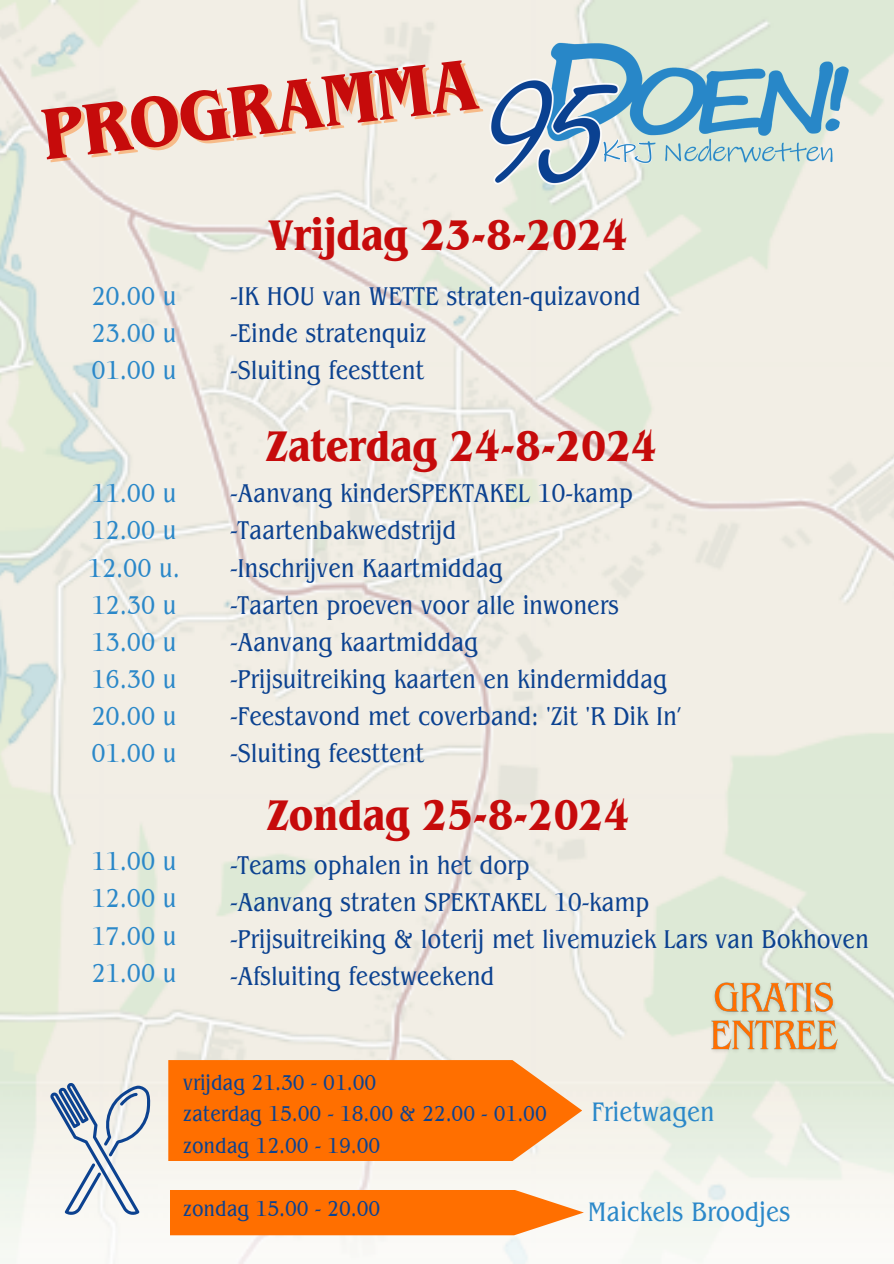
<style>
.page{position:relative;width:894px;height:1264px;background:#fff}
.page>*{position:absolute;margin:0;border:0;box-sizing:border-box;transform-origin:0 0}
.t1{font:700 condensed 75.75px "Benguiat Pro ITC";color:#c60b0b}
.t2{font:700 condensed 45px "Benguiat Pro ITC";color:#c60b0b}
.t3{font:condensed 28.05px "Benguiat Pro ITC";color:#2b88c9}
.t4{font:condensed 27px/37.2px "Benguiat Pro ITC";color:#0c4290}
.t5{font:condensed 27px/37.2px "Benguiat Pro ITC";color:#2b88c9;text-align:justify}
.t6{font:condensed 22.5px "Benguiat Pro ITC";color:#0c4290}
</style>
<div class="page">
<img style="left:0;top:0;width:893px;height:1263px">
<img style="left:481px;top:0;width:412px;height:304px">
<img style="left:705px;top:977px;width:139px;height:85px">
<svg style="left:50px;top:1060px;width:533px;height:203px"></svg>
<h4 class="t1" style="left:40px;top:110px;width:439px;rotate:-7deg">PROGRAMMA</h4>
<h5 class="t5" style="left:91px;top:281px;width:86px">20.00 u 23.00 u 01.00 u</h5>
<h4 class="t5" style="left:88px;top:478px;width:93px;text-align:left">11.00 u<br>12.00 u<br>12.00 u.<br>12.30 u<br>13.00 u<br>16.30 u<br>20.00 u<br>01.00 u</h4>
<h5 class="t5" style="left:91px;top:846px;width:86px">11.00 u 12.00 u 17.00 u 21.00 u</h5>
<h5 class="t2" style="left:268px;top:220px;width:360px">Vrijdag 23-8-2024</h5>
<h5 class="t4" style="left:230px;top:281px;width:411px">-IK HOU van WETTE straten-quizavond</h5>
<h4 class="t4" style="left:230px;top:318px;width:197px">-Einde stratenquiz -Sluiting feesttent</h4>
<h2 class="t2" style="left:266px;top:431px;width:392px">Zaterdag 24-8-2024</h2>
<p class="t4" style="left:230px;top:478px;width:453px">-Aanvang kinderSPEKTAKEL 10-kamp -Taartenbakwedstrijd<br>-Inschrijven Kaartmiddag<br>-Taarten proeven voor alle inwoners -Aanvang kaartmiddag<br>-Prijsuitreiking kaarten en kindermiddag -Feestavond met coverband: 'Zit 'R Dik In’ -Sluiting feesttent</p>
<p class="t2" style="left:267px;top:800px;width:364px">Zondag 25-8-2024</p>
<h5 class="t4" style="left:230px;top:850px;width:639px">-Teams ophalen in het dorp<br>-Aanvang straten SPEKTAKEL 10-kamp<br>-Prijsuitreiking &amp; loterij met livemuziek Lars van Bokhoven -Afsluiting feestweekend</h5>
<p class="t6" style="left:183px;top:1074px;width:195px">vrijdag 21.30 - 01.00</p>
<p class="t6" style="left:183px;top:1105px;width:365px">zaterdag 15.00 - 18.00 &amp; 22.00 - 01.00</p>
<p class="t6" style="left:183px;top:1137px;width:199px">zondag 12.00 - 19.00</p>
<p class="t6" style="left:183px;top:1200px;width:199px">zondag 15.00 - 20.00</p>
<h5 class="t3" style="left:591px;top:1101px;width:124px">Frietwagen</h5>
<p class="t3" style="left:587px;top:1201px;width:204px">Maickels Broodjes</p>
</div>
